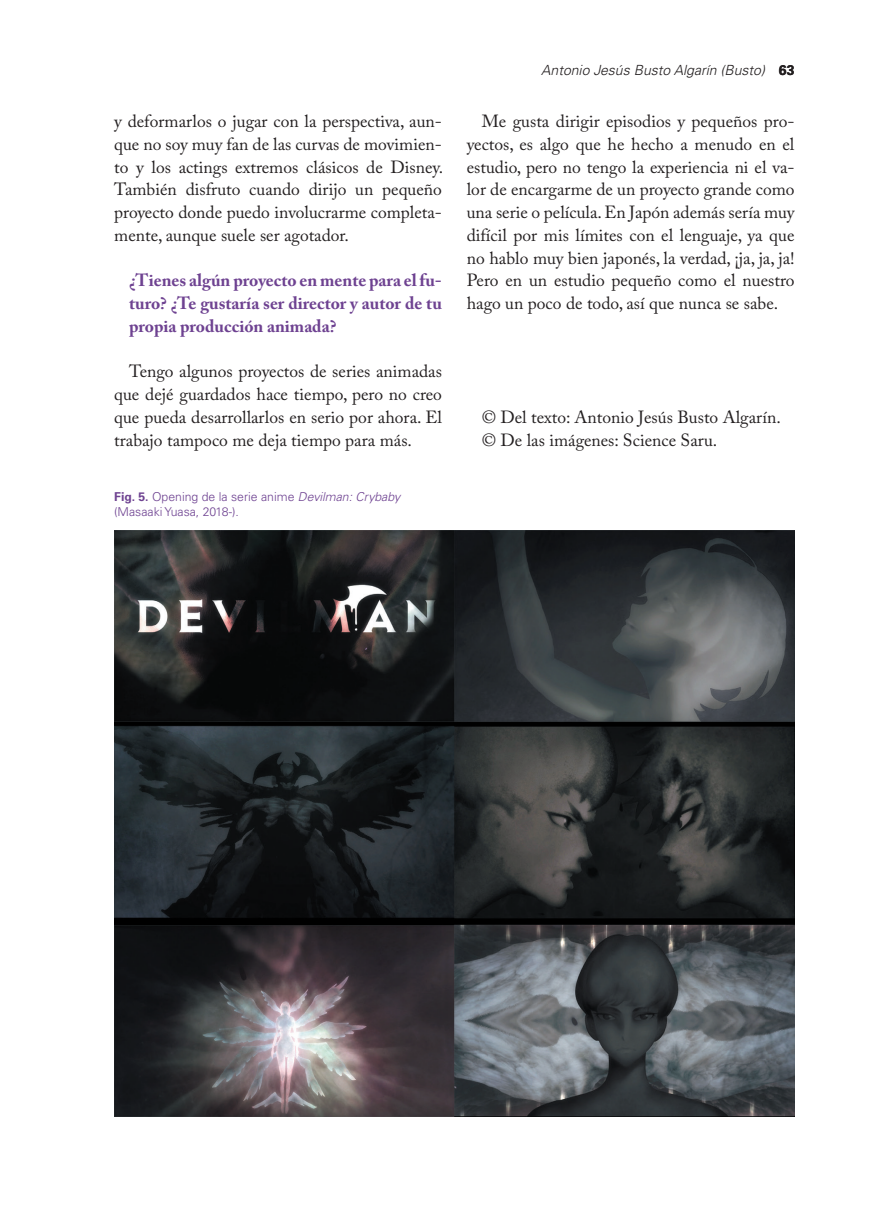
<style>
.page{position:relative;width:874px;height:1221px;background:#fff}
.page>*{position:absolute;margin:0;border:0;box-sizing:border-box;transform-origin:0 0}
.texto_común{font:17.5px/22.8px "Adobe Caslon Pro";color:#231f20;text-align:justify}
.Preguntas{font:700 17.5px/22.8px "Adobe Caslon Pro";color:#6e4291;text-align:justify}
.t1{font:italic 300 14px "Univers LT Std";color:#231f20}
.pies2{font:300 12.25px/14.5px "Univers LT Std";color:#6e4291}
.s1{font-weight:700}
.s2{font-style:italic}
.s3{font-weight:700;font-style:normal}
</style>
<div class="page">
<img style="left:114px;top:530px;width:680px;height:586px">
<p class="texto_común" style="left:114px;top:110px;width:330px">y deformarlos o jugar con la perspectiva, aun&shy;que no soy muy fan de las curvas de movimien&shy;to y los actings extremos clásicos de Disney.<br>También disfruto cuando dirijo un pequeño proyecto donde puedo involucrarme completa&shy;mente, aunque suele ser agotador.</p>
<p class="Preguntas" style="left:129px;top:269px;width:314px">¿Tienes algún proyecto en mente para el fu&shy;turo? ¿Te gustaría ser director y autor de tu propia producción animada?</p>
<p class="texto_común" style="left:114px;top:360px;width:329px;text-indent:15px">Tengo algunos proyectos de series animadas que dejé guardados hace tiempo, pero no creo que pueda desarrollarlos en serio por ahora. El trabajo tampoco me deja tiempo para más.</p>
<p class="pies2" style="left:114px;top:489px;width:287px"><span class="s1">Fig. 5.</span> Opening de la serie anime <span class="s2">Devilman: Crybaby </span>(Masaaki Yuasa, 2018-).</p>
<p class="t1" style="left:541px;top:61px;width:255px">Antonio Jesús Busto Algarín (Busto) <span class="s3">63</span></p>
<p class="texto_común" style="left:466px;top:110px;width:329px;text-indent:15px">Me gusta dirigir episodios y pequeños pro&shy;yectos, es algo que he hecho a menudo en el estudio, pero no tengo la experiencia ni el va&shy;lor de encargarme de un proyecto grande como una serie o película. En Japón además sería muy difícil por mis límites con el lenguaje, ya que no hablo muy bien japonés, la verdad, ¡ja, ja, ja!<br>Pero en un estudio pequeño como el nuestro hago un poco de todo, así que nunca se sabe.</p>
<p class="texto_común" style="left:481px;top:405px;width:300px">© Del texto: Antonio Jesús Busto Algarín.</p>
<p class="texto_común" style="left:481px;top:428px;width:237px">© De las imágenes: Science Saru.</p>
</div>
